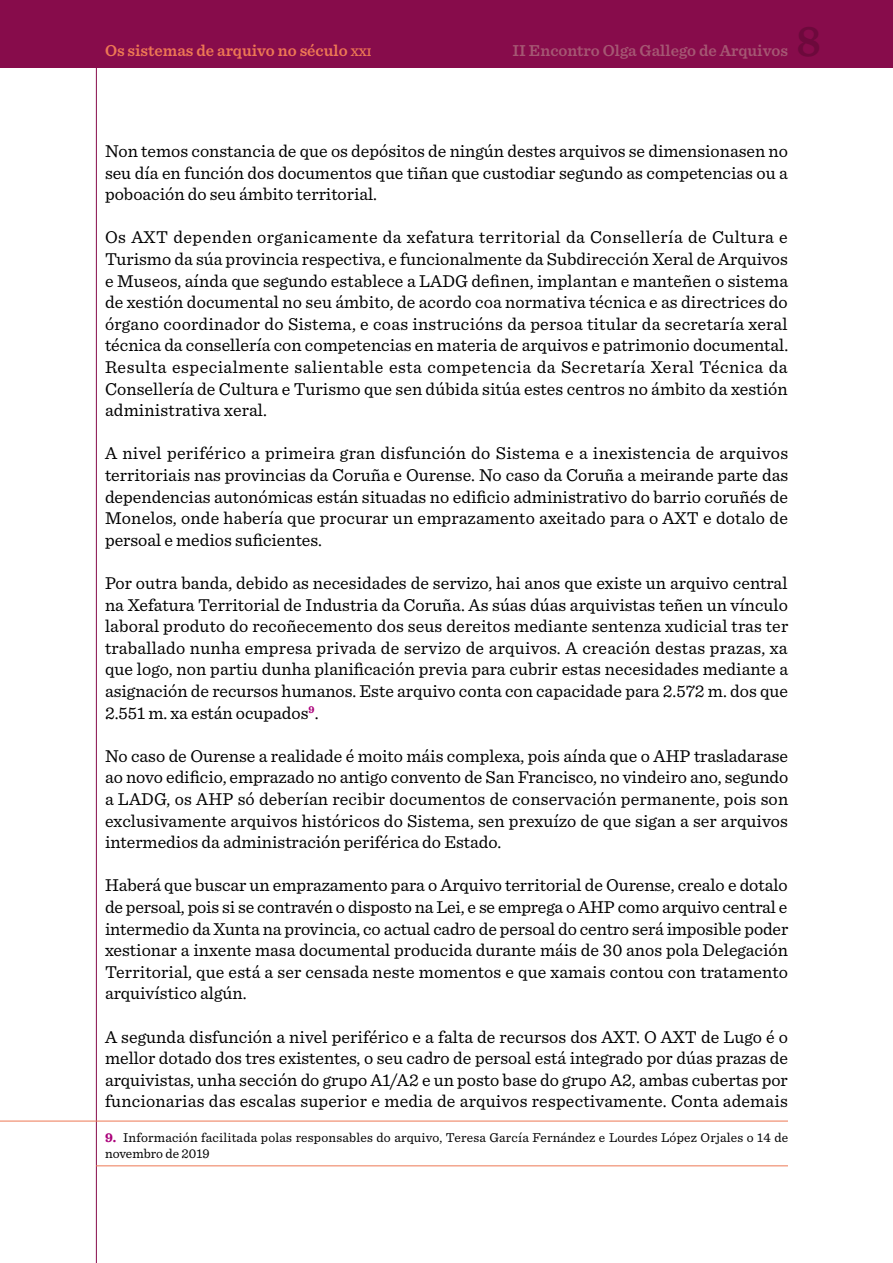
<style>
.page{position:relative;width:893px;height:1263px;background:#fff}
.page>*{position:absolute;margin:0;border:0;box-sizing:border-box;transform-origin:0 0}
.t1{font:600 45px "Sentinel";color:#6d093c}
.t2{font:18px/21.6px "Sentinel";color:#000;text-align:justify}
.t3{font:600 16.5px "Sentinel";color:#a55773}
.t4{font:600 16.5px "Sentinel";color:#ed7854}
.t5{font:13.5px/16.2px "Sentinel";letter-spacing:.015em;color:#000}
.s1{font-size:11.55px}
.s2{font-weight:700;color:#aa007a}
</style>
<div class="page">
<div style="left:0;top:0;width:893px;height:68px;background:#870c4b"></div>
<hr style="left:96px;top:68px;width:1px;height:1195px;background:#870c4b">
<hr style="left:0;top:1121px;width:788px;height:1px;background:#ed7854">
<hr style="left:96px;top:1165px;width:692px;height:1px;background:#ed7854">
<p class="t4" style="left:105px;top:38px;width:268px">Os sistemas de arquivo no século <span class="s1">xxi</span></p>
<p class="t3" style="left:512px;top:38px;width:277px">II Encontro Olga Gallego de Arquivos</p>
<h1 class="t1" style="left:796px;top:7px;width:27px">8</h1>
<p class="t2" style="left:105px;top:139px;width:684px">Non temos constancia de que os depósitos de ningún destes arquivos se dimensionasen no seu día en función dos documentos que tiñan que custodiar segundo as competencias ou a poboación do seu ámbito territorial.</p>
<p class="t2" style="left:105px;top:225px;width:685px">Os AXT dependen organicamente da xefatura territorial da Consellería de Cultura e Turismo da súa provincia respectiva, e funcionalmente da Subdirección Xeral de Arquivos e Museos, aínda que segundo establece a LADG definen, implantan e manteñen o sistema de xestión documental no seu ámbito, de acordo coa normativa técnica e as directrices do órgano coordinador do Sistema, e coas instrucións da persoa titular da secretaría xeral técnica da consellería con competencias en materia de arquivos e patrimonio documental.<br>Resulta especialmente salientable esta competencia da Secretaría Xeral Técnica da Consellería de Cultura e Turismo que sen dúbida sitúa estes centros no ámbito da xestión administrativa xeral.</p>
<p class="t2" style="left:105px;top:441px;width:685px">A nivel periférico a primeira gran disfunción do Sistema e a inexistencia de arquivos territoriais nas provincias da Coruña e Ourense. No caso da Coruña a meirande parte das dependencias autonómicas están situadas no edificio administrativo do barrio coruñés de Monelos, onde habería que procurar un emprazamento axeitado para o AXT e dotalo de persoal e medios suficientes.</p>
<p class="t2" style="left:105px;top:571px;width:685px">Por outra banda, debido as necesidades de servizo, hai anos que existe un arquivo central na Xefatura Territorial de Industria da Coruña. As súas dúas arquivistas teñen un vínculo laboral produto do recoñecemento dos seus dereitos mediante sentenza xudicial tras ter traballado nunha empresa privada de servizo de arquivos. A creación destas prazas, xa que logo, non partiu dunha planificación previa para cubrir estas necesidades mediante a asignación de recursos humanos. Este arquivo conta con capacidade para 2.572 m. dos que 2.551 m. xa están ocupados<sup>9</sup>.</p>
<p class="t2" style="left:105px;top:744px;width:685px">No caso de Ourense a realidade é moito máis complexa, pois aínda que o AHP trasladarase ao novo edificio, emprazado no antigo convento de San Francisco, no vindeiro ano, segundo a LADG, os AHP só deberían recibir documentos de conservación permanente, pois son exclusivamente arquivos históricos do Sistema, sen prexuízo de que sigan a ser arquivos intermedios da administración periférica do Estado.</p>
<p class="t2" style="left:105px;top:873px;width:685px">Haberá que buscar un emprazamento para o Arquivo territorial de Ourense, crealo e dotalo de persoal, pois si se contravén o disposto na Lei, e se emprega o AHP como arquivo central e intermedio da Xunta na provincia, co actual cadro de persoal do centro será imposible poder xestionar a inxente masa documental producida durante máis de 30 anos pola Delegación Territorial, que está a ser censada neste momentos e que xamais contou con tratamento arquivístico algún.</p>
<p class="t2" style="left:105px;top:1025px;width:684px">A segunda disfunción a nivel periférico e a falta de recursos dos AXT. O AXT de Lugo é o mellor dotado dos tres existentes, o seu cadro de persoal está integrado por dúas prazas de arquivistas, unha sección do grupo A1/A2 e un posto base do grupo A2, ambas cubertas por funcionarias das escalas superior e media de arquivos respectivamente. Conta ademais</p>
<p class="t5" style="left:105px;top:1128px;width:685px"><span class="s2">9.</span> Información facilitada polas responsables do arquivo, Teresa García Fernández e Lourdes López Orjales o 14 de novembro de 2019</p>
</div>
